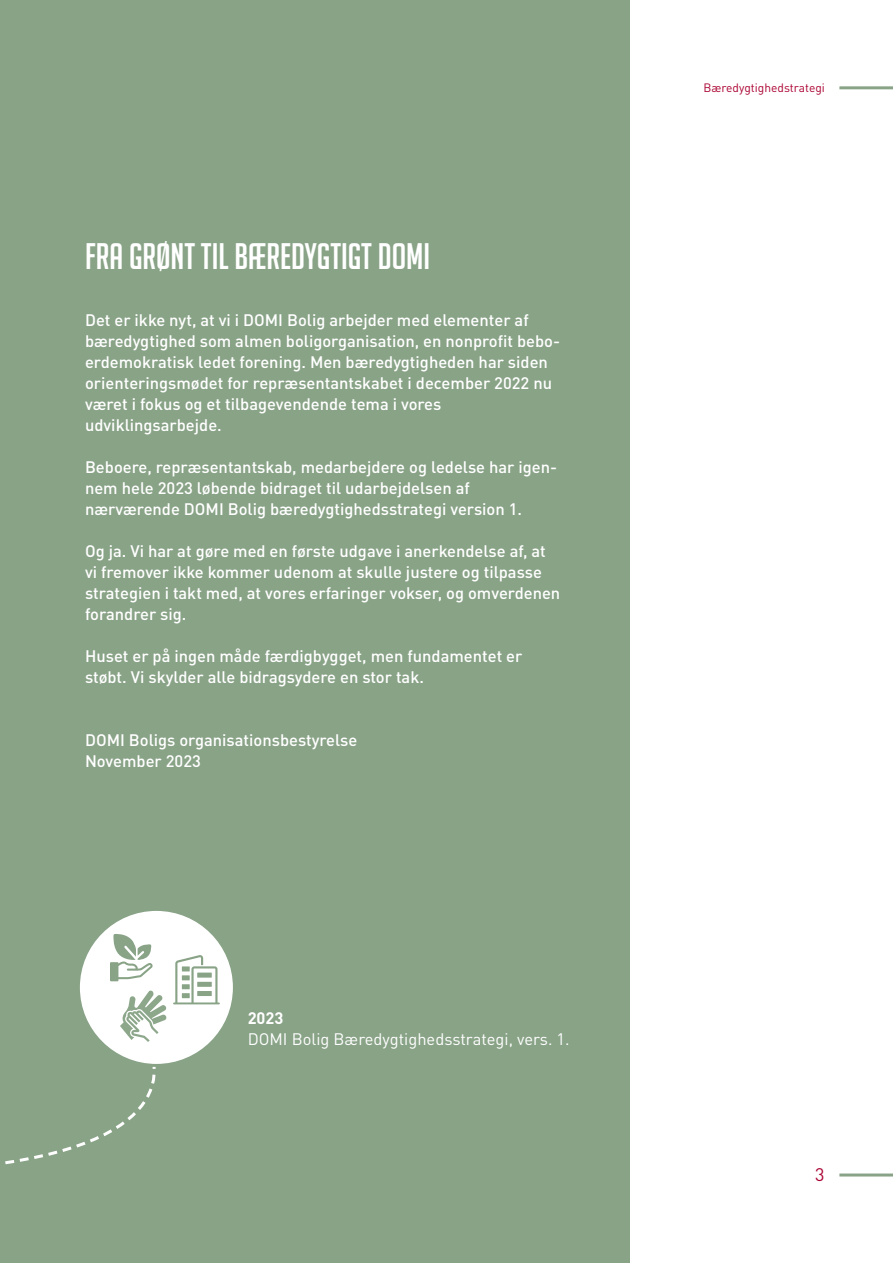
<style>
.page{position:relative;width:893px;height:1263px;background:#fff}
.page>*{position:absolute;margin:0;border:0;box-sizing:border-box;transform-origin:0 0}
.Overskrift{font:36px "Big Noodle Titling";color:#fff}
.t1{font:18px "DIN Pro";color:#ab0333}
.Brød{font:500 16.5px/21px "DIN Pro";color:#fff}
.Brød-2{font:16.5px "DIN Pro";color:#fff}
.Mellemrubrik{font:700 16.5px "DIN Pro";color:#fff}
.t2{font:12px "DIN Pro";color:#ab0333}
</style>
<div class="page">
<hr style="left:839px;top:1173px;width:54px;height:3px;background:#89a387">
<hr style="left:839px;top:86px;width:54px;height:3px;background:#89a387">
<div style="left:0;top:0;width:629px;height:1263px;background:#89a387"></div>
<div style="left:78px;top:909px;width:156px;height:156px;background:#fff;border-radius:50%"></div>
<svg style="left:5px;top:934px;width:215px;height:231px"></svg>
<div style="left:197px;top:972px;width:15px;height:5px;background:#89a387"></div>
<div style="left:182px;top:966px;width:8px;height:5px;background:#89a387"></div>
<div style="left:182px;top:975px;width:8px;height:5px;background:#89a387"></div>
<div style="left:182px;top:984px;width:8px;height:5px;background:#89a387"></div>
<div style="left:182px;top:993px;width:8px;height:5px;background:#89a387"></div>
<div style="left:197px;top:982px;width:15px;height:5px;background:#89a387"></div>
<div style="left:197px;top:991px;width:15px;height:5px;background:#89a387"></div>
<p class="Overskrift" style="left:85px;top:237px;width:347px">FRA GRØNT TIL BÆREDYGTIGT DOMI</p>
<p class="Brød" style="left:85px;top:308px;width:477px">Det er ikke nyt, at vi i DOMI Bolig arbejder med elementer af bæredygtighed som almen boligorganisation, en nonprofit bebo&shy;erdemokratisk ledet forening. Men bæredygtigheden har siden orienteringsmødet for repræsentantskabet i december 2022 nu været i fokus og et tilbagevendende tema i vores udviklingsarbejde.</p>
<p class="Brød" style="left:85px;top:455px;width:474px">Beboere, repræsentantskab, medarbejdere og ledelse har igen&shy;nem hele 2023 løbende bidraget til udarbejdelsen af nærværende DOMI Bolig bæredygtighedsstrategi version 1.</p>
<p class="Brød" style="left:85px;top:539px;width:477px">Og ja. Vi har at gøre med en første udgave i anerkendelse af, at vi fremover ikke kommer udenom at skulle justere og tilpasse strategien i takt med, at vores erfaringer vokser, og omverdenen forandrer sig.</p>
<p class="Brød" style="left:85px;top:644px;width:439px">Huset er på ingen måde færdigbygget, men fundamentet er støbt. Vi skylder alle bidragsydere en stor tak.</p>
<p class="Brød" style="left:85px;top:728px;width:274px">DOMI Boligs organisationsbestyrelse</p>
<p class="Brød" style="left:85px;top:749px;width:117px">November 2023</p>
<p class="Mellemrubrik" style="left:248px;top:1004px;width:37px">2023</p>
<p class="Brød-2" style="left:248px;top:1026px;width:323px">DOMI Bolig Bæredygtighedsstrategi, vers. 1.</p>
<p class="t2" style="left:703px;top:78px;width:123px">Bæredygtighedstrategi</p>
<p class="t1" style="left:815px;top:1161px;width:11px">3</p>
</div>
